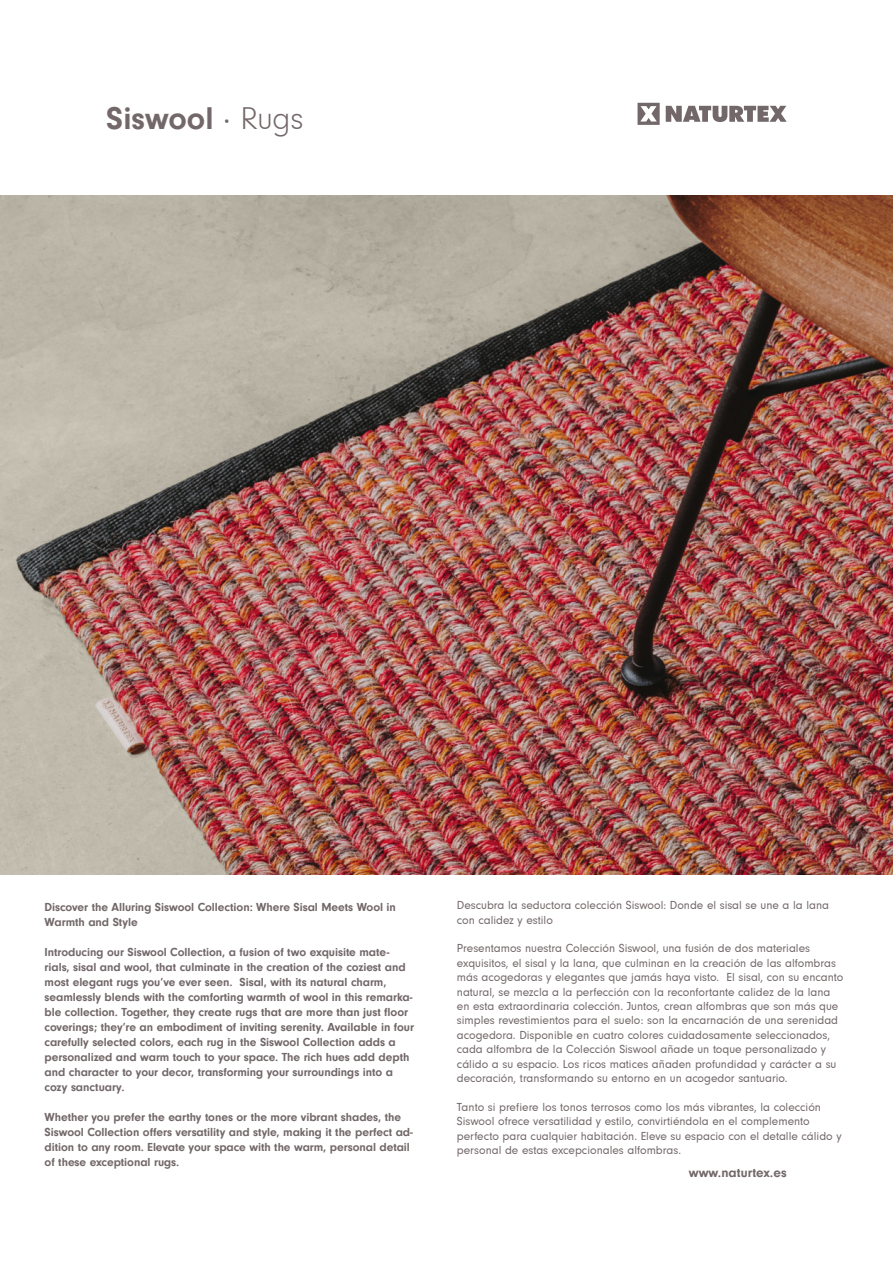
<style>
.page{position:relative;width:893px;height:1263px;background:#fff}
.page>*{position:absolute;margin:0;border:0;box-sizing:border-box;transform-origin:0 0}
.t1{font:700 32.4px "Neuzeit Gro";color:#736869}
.t2{font:700 13.5px "Neuzeit Gro";color:#736869}
.t3{font:12px/14.4px "Neuzeit Gro";color:#736869}
.t4{font:700 12px/15px "Neuzeit Gro";letter-spacing:-.005em;color:#736869}
.s1{font-weight:400}
.s2{font-weight:300}
</style>
<div class="page">
<svg style="left:637px;top:103px;width:150px;height:22px"></svg>
<img style="left:0;top:196px;width:893px;height:679px">
<p class="t1" style="left:106px;top:100px;width:199px">Siswool <span class="s1">·</span> <span class="s2">Rugs</span></p>
<p class="t4" style="left:45px;top:900px;width:353px">Discover the Alluring Siswool Collection: Where Sisal Meets Wool in<br>Warmth and Style</p>
<p class="t4" style="left:45px;top:945px;width:371px">Introducing our Siswool Collection, a fusion of two exquisite mate&shy;rials, sisal and wool, that culminate in the creation of the coziest and most elegant rugs you’ve ever seen. Sisal, with its natural charm, seamlessly blends with the comforting warmth of wool in this remarka&shy;ble collection. Together, they create rugs that are more than just floor coverings; they’re an embodiment of inviting serenity. Available in four carefully selected colors, each rug in the Siswool Collection adds a personalized and warm touch to your space. The rich hues add depth and character to your decor, transforming your surroundings into a cozy sanctuary.</p>
<p class="t4" style="left:45px;top:1110px;width:370px">Whether you prefer the earthy tones or the more vibrant shades, the Siswool Collection offers versatility and style, making it the perfect ad&shy;dition to any room. Elevate your space with the warm, personal detail of these exceptional rugs.</p>
<p class="t3" style="left:457px;top:898px;width:374px">Descubra la seductora colección Siswool: Donde el sisal se une a la lana con calidez y estilo</p>
<p class="t3" style="left:457px;top:941px;width:388px">Presentamos nuestra Colección Siswool, una fusión de dos materiales exquisitos, el sisal y la lana, que culminan en la creación de las alfombras más acogedoras y elegantes que jamás haya visto. El sisal, con su encanto natural, se mezcla a la perfección con la reconfortante calidez de la lana en esta extraordinaria colección. Juntos, crean alfombras que son más que simples revestimientos para el suelo: son la encarnación de una serenidad acogedora. Disponible en cuatro colores cuidadosamente seleccionados, cada alfombra de la Colección Siswool añade un toque personalizado y cálido a su espacio. Los ricos matices añaden profundidad y carácter a su decoración, transformando su entorno en un acogedor santuario.</p>
<p class="t3" style="left:457px;top:1100px;width:386px">Tanto si prefiere los tonos terrosos como los más vibrantes, la colección Siswool ofrece versatilidad y estilo, convirtiéndola en el complemento perfecto para cualquier habitación. Eleve su espacio con el detalle cálido y personal de estas excepcionales alfombras.</p>
<p class="t2" style="left:689px;top:1165px;width:99px">www.naturtex.es</p>
</div>
